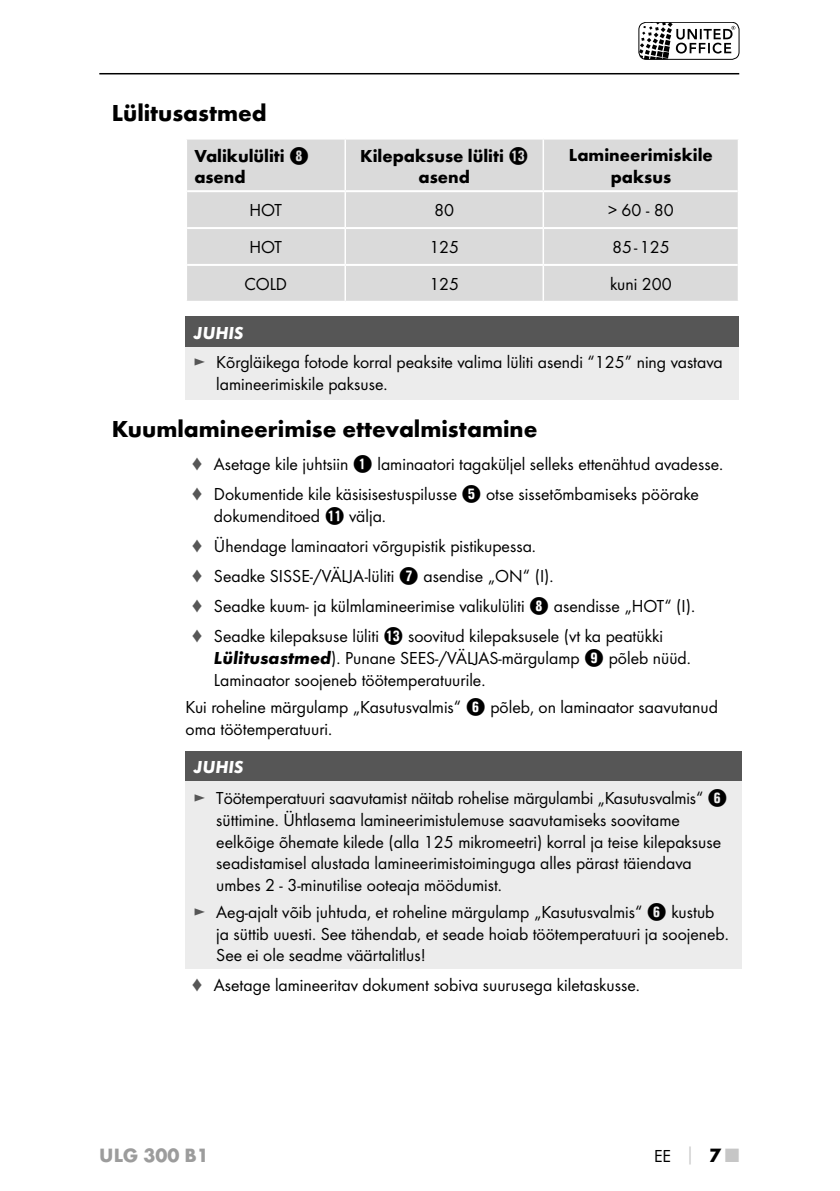
<style>
.page{position:relative;width:840px;height:1191px;background:#fff}
.page>*{position:absolute;margin:0;border:0;box-sizing:border-box;transform-origin:0 0}
.t1{font:700 24px "Futura";color:#000}
.t2{font:700 20px "Futura";color:#9c9c9c}
.t3{font:18px/21.6px "Futura Boo";color:#000}
.t4{font:700 18px/21.6px "Futura";color:#000;text-align:center}
.t5{font:italic 700 18px "Futura";color:#fff}
.s1{font-family:"Hako PI Nummern";font-weight:400;font-size:20px}
.s2{color:#565656}
.s3{font-family:"Hako PI Nummern";font-size:20px}
.s4{font-family:"Futura";font-weight:700;font-style:italic}
.s5{font-family:"Futura";font-weight:700;color:#c6c6c6}
.s6{font-family:"Futura";font-weight:700;font-size:20px}
.s7{font-family:"Futura";font-weight:700;font-size:20px;color:#c6c6c6}
</style>
<div class="page">
<svg style="left:638px;top:22px;width:96px;height:36px"></svg>
<div style="left:638px;top:22px;width:100px;height:38px;border:1px solid #000;border-radius:7px"></div>
<hr style="left:99px;top:73px;width:639px;height:1px;background:#000">
<div style="left:187px;top:140px;width:550px;height:161px;background:#dadada"></div>
<hr style="left:187px;top:190px;width:158px;height:2px;background:#fff">
<hr style="left:345px;top:190px;width:198px;height:2px;background:#fff">
<hr style="left:543px;top:190px;width:194px;height:2px;background:#fff">
<hr style="left:187px;top:227px;width:158px;height:2px;background:#fff">
<hr style="left:345px;top:227px;width:198px;height:2px;background:#fff">
<hr style="left:543px;top:227px;width:194px;height:2px;background:#fff">
<hr style="left:187px;top:264px;width:158px;height:2px;background:#fff">
<hr style="left:345px;top:264px;width:198px;height:2px;background:#fff">
<hr style="left:543px;top:264px;width:194px;height:2px;background:#fff">
<hr style="left:344px;top:140px;width:2px;height:50px;background:#fff">
<hr style="left:542px;top:140px;width:1px;height:50px;background:#fff">
<hr style="left:344px;top:192px;width:2px;height:35px;background:#fff">
<hr style="left:542px;top:192px;width:1px;height:35px;background:#fff">
<hr style="left:344px;top:229px;width:2px;height:35px;background:#fff">
<hr style="left:542px;top:229px;width:1px;height:35px;background:#fff">
<hr style="left:344px;top:266px;width:2px;height:35px;background:#fff">
<hr style="left:542px;top:266px;width:1px;height:35px;background:#fff">
<div style="left:185px;top:316px;width:553px;height:31px;background:#565656"></div>
<div style="left:185px;top:347px;width:553px;height:52px;background:#ececec"></div>
<div style="left:185px;top:751px;width:556px;height:30px;background:#565656"></div>
<div style="left:185px;top:781px;width:556px;height:188px;background:#ececec"></div>
<h1 class="t1" style="left:112px;top:98px;width:156px">Lülitusastmed</h1>
<p class="t4" style="left:194px;top:144px;width:116px;text-align:left">Valikulüliti <span class="s1">8 </span>asend</p>
<p class="t4" style="left:360px;top:144px;width:170px">Kilepaksuse lüliti <span class="s1">e </span>asend</p>
<p class="t4" style="left:568px;top:144px;width:145px">Lamineerimiskile paksus</p>
<p class="t3" style="left:249px;top:199px;width:34px">HOT</p>
<p class="t3" style="left:434px;top:199px;width:21px">80</p>
<p class="t3" style="left:607px;top:199px;width:67px">&gt; 60 - 80</p>
<p class="t3" style="left:249px;top:236px;width:34px">HOT</p>
<p class="t3" style="left:429px;top:236px;width:31px">125</p>
<p class="t3" style="left:611px;top:236px;width:59px">85-125</p>
<p class="t3" style="left:244px;top:273px;width:44px">COLD</p>
<p class="t3" style="left:429px;top:273px;width:31px">125</p>
<p class="t3" style="left:609px;top:273px;width:63px">kuni 200</p>
<p class="t5" style="left:193px;top:321px;width:51px">JUHIS</p>
<p class="t3" style="left:216px;top:351px;width:507px;text-indent:-23px"><span class="s2">►</span> Kõrgläikega fotode korral peaksite valima lüliti asendi “125” ning vastava lamineerimiskile paksuse.</p>
<h1 class="t1" style="left:112px;top:414px;width:427px">Kuumlamineerimise ettevalmistamine</h1>
<p class="t3" style="left:191px;top:449px;width:531px;line-height:30px"><span class="s2">♦</span> Asetage kile juhtsiin <span class="s3">1</span> laminaatori tagaküljel selleks ettenähtud avadesse. <span class="s2">♦</span> Dokumentide kile käsisisestuspilusse <span class="s3">5</span> otse sissetõmbamiseks pöörake</p>
<p class="t3" style="left:191px;top:501px;width:503px;line-height:30.2px;text-indent:23px">dokumenditoed <span class="s3">q</span> välja.<br><span class="s2">♦</span> Ühendage laminaatori võrgupistik pistikupessa.<br><span class="s2">♦</span> Seadke SISSE-/VÄLJA-lüliti <span class="s3">7</span> asendise „ON“ (I).<br><span class="s2">♦</span> Seadke kuum- ja külmlamineerimise valikulüliti <span class="s3">8</span> asendisse „HOT“ (I). <span class="s2">♦</span> Seadke kilepaksuse lüliti <span class="s3">e</span> soovitud kilepaksusele (vt ka peatükki</p>
<p class="t3" style="left:214px;top:647px;width:476px"><span class="s4">Lülitusastmed</span>). Punane SEES-/VÄLJAS-märgulamp <span class="s3">9</span> põleb nüüd.<br>Laminaator soojeneb töötemperatuurile.</p>
<p class="t3" style="left:185px;top:696px;width:533px">Kui roheline märgulamp „Kasutusvalmis“ <span class="s3">6</span> põleb, on laminaator saavutanud oma töötemperatuuri.</p>
<p class="t5" style="left:193px;top:756px;width:51px">JUHIS</p>
<p class="t3" style="left:216px;top:787px;width:512px;text-indent:-23px"><span class="s2">►</span> Töötemperatuuri saavutamist näitab rohelise märgulambi „Kasutusvalmis“ <span class="s3">6 </span>süttimine. Ühtlasema lamineerimistulemuse saavutamiseks soovitame eelkõige õhemate kilede (alla 125 mikromeetri) korral ja teise kilepaksuse seadistamisel alustada lamineerimistoiminguga alles pärast täiendava umbes 2 - 3-minutilise ooteaja möödumist.</p>
<p class="t3" style="left:216px;top:901px;width:511px;text-indent:-23px"><span class="s2">►</span> Aeg-ajalt võib juhtuda, et roheline märgulamp „Kasutusvalmis“ <span class="s3">6</span> kustub ja süttib uuesti. See tähendab, et seade hoiab töötemperatuuri ja soojeneb.<br>See ei ole seadme väärtalitlus!</p>
<p class="t3" style="left:191px;top:974px;width:447px"><span class="s2">♦</span> Asetage lamineeritav dokument sobiva suurusega kiletaskusse.</p>
<p class="t2" style="left:99px;top:1143px;width:111px">ULG 300 B1</p>
<p class="t3" style="left:653px;top:1145px;width:86px">EE <span class="s5">│</span> <span class="s6">7</span><span class="s7">■</span></p>
</div>
